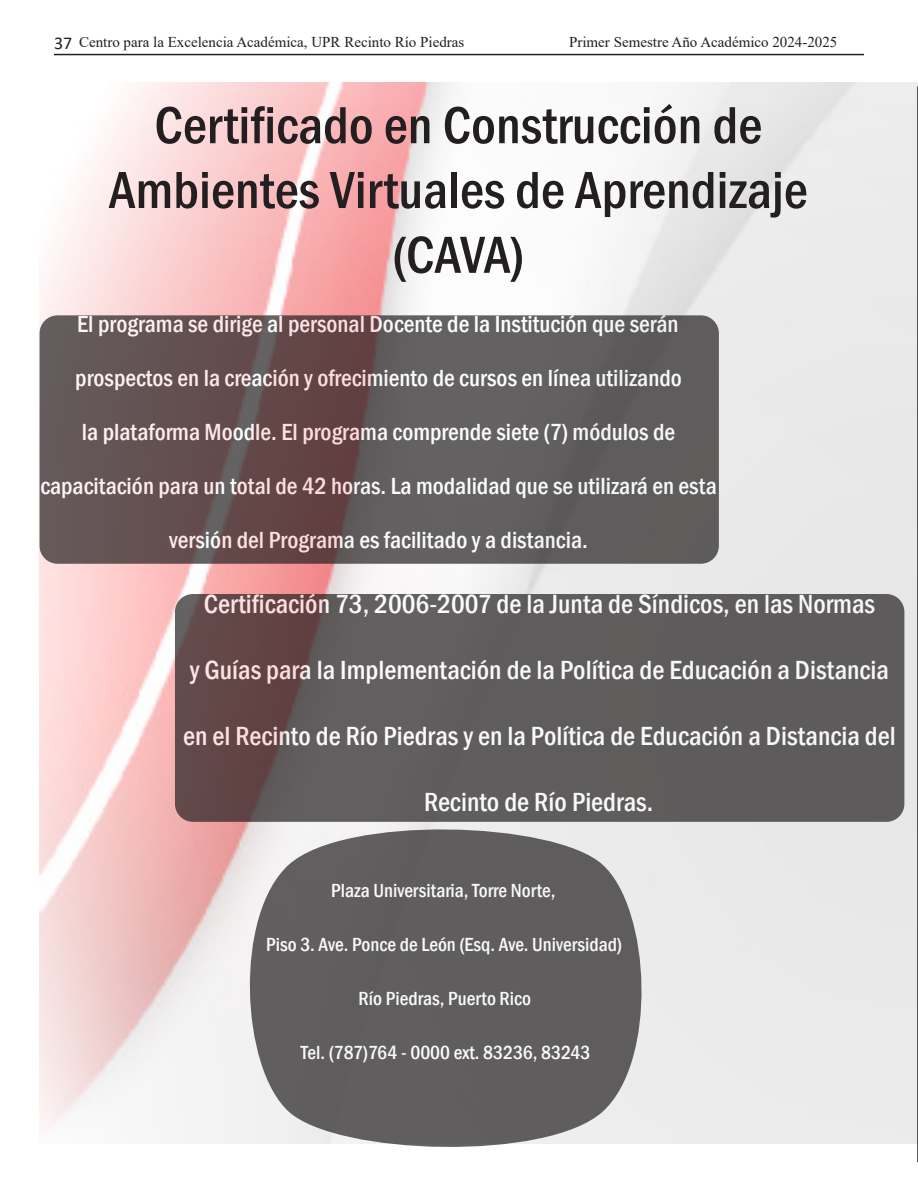
<style>
.page{position:relative;width:918px;height:1188px;background:#fff}
.page>*{position:absolute;margin:0;border:0;box-sizing:border-box;transform-origin:0 0}
.Facultad{font:500 condensed 54px/64.8px "Franklin Gothic";color:#231f20;text-align:center}
.t1{font:500 condensed 27px "Franklin Gothic";color:#fff}
.t2{font:500 condensed 24px "Franklin Gothic";color:#fff}
.t3{font:500 condensed 19.5px "Franklin Gothic";color:#fff}
.Facultad-2{font:15px "Times New Roman";color:#231f20}
.t4{font:13.5px "Calibri";color:#231f20}
.s1{font-size:18px}
</style>
<div class="page">
<hr style="left:54px;top:54px;width:810px;height:1px;background:#231f20">
<img style="left:40px;top:83px;width:877px;height:1060px">
<svg style="left:40px;top:315px;width:679px;height:249px;fill:#635b5c"></svg>
<hr style="left:917px;top:86px;width:1px;height:1076px;background:#231f20">
<svg style="left:175px;top:594px;width:729px;height:228px;fill:#5f5b5c"></svg>
<svg style="left:248px;top:822px;width:410px;height:325px;fill:#605d5e"></svg>
<p class="Facultad-2" style="left:79px;top:32px;width:387px">Centro para la Excelencia Académica, UPR Recinto Río Piedras</p>
<p class="Facultad-2" style="left:569px;top:32px;width:270px">Primer Semestre Año Académico 2024-2025</p>
<p class="t4" style="left:54px;top:36px;width:364px"><span class="s1">37</span> Centro para la Excelencia Académica, UPR Recinto Río Piedras</p>
<p class="t4" style="left:605px;top:36px;width:260px">Segundo Semestre Año Académico 2023 - 2024</p>
<p class="Facultad" style="left:109px;top:92px;width:700px">Certificado en Construcción de<br>Ambientes Virtuales de Aprendizaje (CAVA)</p>
<p class="t2" style="left:77px;top:308px;width:603px">El programa se dirige al personal Docente de la Institución que serán</p>
<p class="t2" style="left:75px;top:362px;width:608px">prospectos en la creación y ofrecimiento de cursos en línea utilizando</p>
<p class="t2" style="left:82px;top:416px;width:595px">la plataforma Moodle. El programa comprende siete (7) módulos de</p>
<p class="t2" style="left:40px;top:470px;width:678px">capacitación para un total de 42 horas. La modalidad que se utilizará en esta</p>
<p class="t2" style="left:169px;top:524px;width:420px">versión del Programa es facilitado y a distancia.</p>
<p class="t1" style="left:204px;top:586px;width:673px">Certificación 73, 2006-2007 de la Junta de Síndicos, en las Normas</p>
<p class="t1" style="left:190px;top:652px;width:701px">y Guías para la Implementación de la Política de Educación a Distancia</p>
<p class="t1" style="left:183px;top:718px;width:714px">en el Recinto de Río Piedras y en la Política de Educación a Distancia del</p>
<p class="t1" style="left:424px;top:784px;width:231px">Recinto de Río Piedras.</p>
<p class="t3" style="left:331px;top:878px;width:226px">Plaza Universitaria, Torre Norte,</p>
<p class="t3" style="left:266px;top:932px;width:357px">Piso 3. Ave. Ponce de León (Esq. Ave. Universidad)</p>
<p class="t3" style="left:359px;top:986px;width:174px">Río Piedras, Puerto Rico</p>
<p class="t3" style="left:301px;top:1040px;width:291px">Tel. (787)764 - 0000 ext. 83236, 83243</p>
</div>
